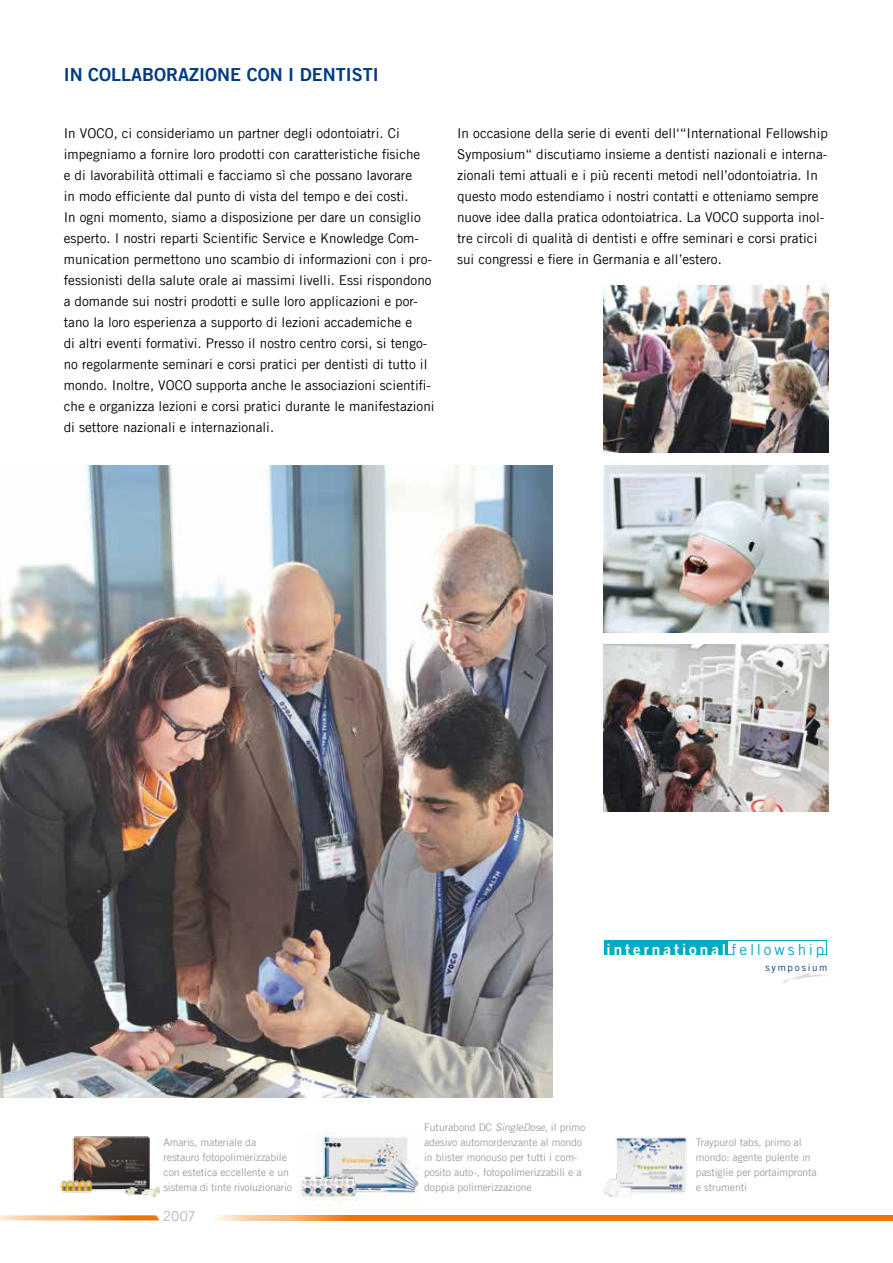
<style>
.page{position:relative;width:893px;height:1263px;background:#fff}
.page>*{position:absolute;margin:0;border:0;box-sizing:border-box;transform-origin:0 0}
.t1{font:18px "Trade Gothic LT Com Bd 2";color:#003a80}
.t2{font:15.3px "Trade Gothic LT Com Bd 2";letter-spacing:.19em;color:#fff}
.t3{font:13.5px/21px "Trade Gothic LT Com";color:#000}
.t4{font:13.5px "Trade Gothic LT Com";color:#b1b3b4}
.t5{font:10.5px/15px "Trade Gothic LT Com";letter-spacing:-.01em;color:#9c9e9f}
.t6{font:9.9px "Trade Gothic LT Com";letter-spacing:.175em;color:#003a80}
.s1{font-family:"Trade Gothic LT Com";color:#00abc4}
.s2{font-style:italic}
</style>
<div class="page">
<img style="left:298px;top:1132px;width:121px;height:69px">
<img style="left:60px;top:1136px;width:100px;height:62px">
<img style="left:603px;top:1137px;width:84px;height:60px">
<img style="left:0;top:466px;width:553px;height:631px">
<svg style="left:0;top:1215px;width:160px;height:5px"></svg>
<svg style="left:216px;top:1215px;width:677px;height:5px;background:#ee811c"></svg>
<div style="left:604px;top:940px;width:123px;height:15px;background:#00abc4"></div>
<div style="left:725px;top:940px;width:102px;height:15px;border:1px solid #00abc4"></div>
<hr style="left:734px;top:953px;width:85px;height:3px;background:#fff">
<svg style="left:783px;top:973px;width:43px;height:9px"></svg>
<img style="left:604px;top:286px;width:225px;height:167px">
<img style="left:604px;top:465px;width:225px;height:167px">
<img style="left:604px;top:644px;width:225px;height:167px">
<h1 class="t1" style="left:64px;top:64px;width:316px">IN COLLABORAZIONE CON I DENTISTI</h1>
<p class="t3" style="left:64px;top:123px;width:372px">In VOCO, ci consideriamo un partner degli odontoiatri. Ci impegniamo a fornire loro prodotti con caratteristiche fisiche<br>e di lavorabilità ottimali e facciamo sì che possano lavorare<br>in modo efficiente dal punto di vista del tempo e dei costi.<br>In ogni momento, siamo a disposizione per dare un consiglio esperto. I nostri reparti Scientific Service e Knowledge Com&shy;munication permettono uno scambio di informazioni con i pro&shy;fessionisti della salute orale ai massimi livelli. Essi rispondono a domande sui nostri prodotti e sulle loro applicazioni e por&shy;tano la loro esperienza a supporto di lezioni accademiche e<br>di altri eventi formativi. Presso il nostro centro corsi, si tengo&shy;no regolarmente seminari e corsi pratici per dentisti di tutto il mondo. Inoltre, VOCO supporta anche le associazioni scientifi&shy;che e organizza lezioni e corsi pratici durante le manifestazioni di settore nazionali e internazionali.</p>
<p class="t3" style="left:457px;top:123px;width:372px">In occasione della serie di eventi dell‘“International Fellowship Symposium“ discutiamo insieme a dentisti nazionali e interna&shy;zionali temi attuali e i più recenti metodi nell’odontoiatria. In questo modo estendiamo i nostri contatti e otteniamo sempre nuove idee dalla pratica odontoiatrica. La VOCO supporta inol&shy;tre circoli di qualità di dentisti e offre seminari e corsi pratici sui congressi e fiere in Germania e all’estero.</p>
<p class="t2" style="left:607px;top:940px;width:219px">international <span class="s1">fellowship</span></p>
<p class="t6" style="left:765px;top:962px;width:64px">symposium</p>
<p class="t5" style="left:424px;top:1119px;width:163px">Futurabond DC <span class="s2">SingleDose</span>, il primo adesivo automordenzante al mondo in blister monouso per tutti i com&shy;posito auto-, fotopolimerizzabili e a doppia polimerizzazione</p>
<p class="t5" style="left:164px;top:1134px;width:130px">Amaris, materiale da restauro fotopolimerizzabile con estetica eccellente e un sistema di tinte rivoluzionario</p>
<p class="t5" style="left:696px;top:1134px;width:122px">Traypurol tabs, primo al mondo: agente pulente in pastiglie per portaimpronta e strumenti</p>
<p class="t4" style="left:163px;top:1207px;width:34px">2007</p>
</div>
